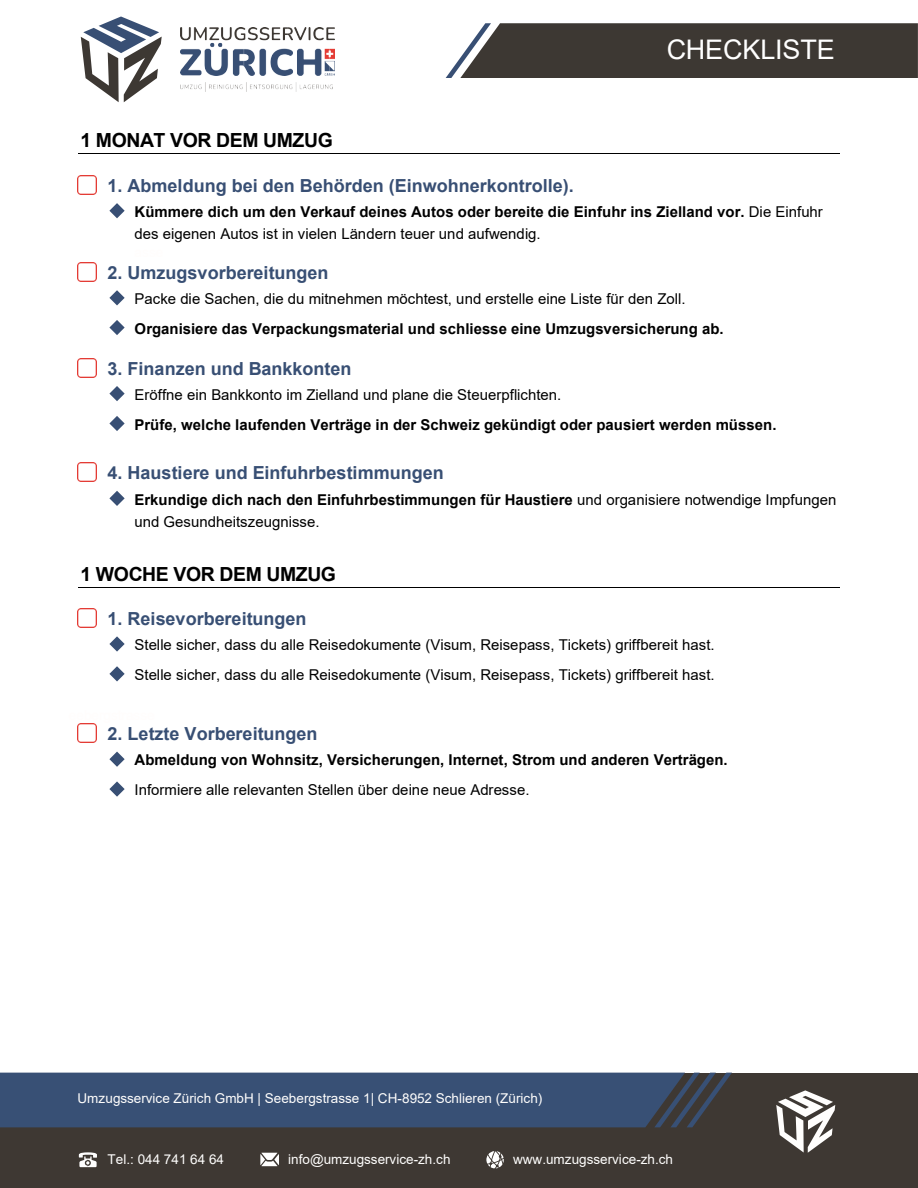
<style>
.page{position:relative;width:918px;height:1188px;background:#fff}
.page>*{position:absolute;margin:0;border:0;box-sizing:border-box;transform-origin:0 0}
.t1{font:27px "Arial";letter-spacing:-.005em;color:#fff}
.t2{font:700 19.5px "Arial";letter-spacing:-.02em;color:#000}
.t3{font:700 18px "Arial";color:#384f74}
.t4{font:15px/22.6px "Arial";color:#000}
.t5{font:700 15px/22.5px "Arial";color:#000}
.t6{font:13.5px "Arial";letter-spacing:.005em;color:#fffefd}
.s1{font-weight:400}
.s2{font-weight:700}
</style>
<div class="page">
<svg style="left:81px;top:16px;width:81px;height:86px"></svg>
<svg style="left:446px;top:23px;width:472px;height:55px;background:#494541"></svg>
<img style="left:180px;top:28px;width:154px;height:48px">
<img style="left:180px;top:82px;width:153px;height:9px">
<div style="left:0;top:1073px;width:918px;height:114px;background:#3e3833"></div>
<svg style="left:0;top:1073px;width:732px;height:54px;background:#384e6f"></svg>
<div style="left:78px;top:1091px;width:632px;height:24px;background:#385075"></div>
<svg style="left:79px;top:1152px;width:18px;height:15px"></svg>
<svg style="left:486px;top:1151px;width:18px;height:17px"></svg>
<svg style="left:776px;top:1090px;width:59px;height:63px"></svg>
<svg style="left:260px;top:1153px;width:19px;height:13px"></svg>
<hr style="left:79px;top:153px;width:761px;height:1px;background:#000">
<hr style="left:79px;top:587px;width:761px;height:1px;background:#000">
<svg style="left:109px;top:203px;width:16px;height:15px"></svg>
<svg style="left:109px;top:290px;width:16px;height:15px"></svg>
<svg style="left:109px;top:320px;width:16px;height:15px"></svg>
<svg style="left:109px;top:386px;width:16px;height:15px"></svg>
<svg style="left:109px;top:416px;width:16px;height:15px"></svg>
<svg style="left:109px;top:491px;width:16px;height:15px"></svg>
<svg style="left:109px;top:636px;width:16px;height:16px"></svg>
<svg style="left:109px;top:666px;width:16px;height:15px"></svg>
<svg style="left:109px;top:752px;width:16px;height:15px"></svg>
<svg style="left:109px;top:781px;width:16px;height:16px"></svg>
<img style="left:78px;top:175px;width:19px;height:19px">
<img style="left:78px;top:262px;width:19px;height:19px">
<img style="left:78px;top:358px;width:19px;height:19px">
<img style="left:78px;top:463px;width:19px;height:19px">
<img style="left:78px;top:608px;width:19px;height:20px">
<img style="left:78px;top:724px;width:19px;height:19px">
<h1 class="t1" style="left:667px;top:31px;width:170px">CHECKLISTE</h1>
<h2 class="t2" style="left:81px;top:127px;width:254px">1 MONAT VOR DEM UMZUG</h2>
<p class="t3" style="left:107px;top:173px;width:468px">1. Abmeldung bei den Behörden (Einwohnerkontrolle).</p>
<p class="t5" style="left:135px;top:201px;width:690px">Kümmere dich um den Verkauf deines Autos oder bereite die Einfuhr ins Zielland vor. <span class="s1">Die Einfuhr des eigenen Autos ist in vielen Ländern teuer und aufwendig.</span></p>
<p class="t3" style="left:107px;top:260px;width:223px">2. Umzugsvorbereitungen</p>
<p class="t4" style="left:135px;top:287px;width:552px">Packe die Sachen, die du mitnehmen möchtest, und erstelle eine Liste für den Zoll.</p>
<p class="t5" style="left:135px;top:317px;width:591px">Organisiere das Verpackungsmaterial und schliesse eine Umzugsversicherung ab.</p>
<p class="t3" style="left:107px;top:356px;width:246px">3. Finanzen und Bankkonten</p>
<p class="t4" style="left:135px;top:383px;width:428px">Eröffne ein Bankkonto im Zielland und plane die Steuerpflichten.</p>
<p class="t5" style="left:135px;top:413px;width:643px">Prüfe, welche laufenden Verträge in der Schweiz gekündigt oder pausiert werden müssen.</p>
<p class="t3" style="left:107px;top:460px;width:338px">4. Haustiere und Einfuhrbestimmungen</p>
<p class="t4" style="left:135px;top:488px;width:703px"><span class="s2">Erkundige dich nach den Einfuhrbestimmungen für Haustiere</span> und organisiere notwendige Impfungen und Gesundheitszeugnisse.</p>
<h2 class="t2" style="left:81px;top:560px;width:257px">1 WOCHE VOR DEM UMZUG</h2>
<p class="t3" style="left:107px;top:606px;width:201px">1. Reisevorbereitungen</p>
<p class="t4" style="left:135px;top:630px;width:582px;line-height:29.8px">Stelle sicher, dass du alle Reisedokumente (Visum, Reisepass, Tickets) griffbereit hast.<br>Stelle sicher, dass du alle Reisedokumente (Visum, Reisepass, Tickets) griffbereit hast.</p>
<p class="t3" style="left:107px;top:721px;width:212px">2. Letzte Vorbereitungen</p>
<p class="t5" style="left:135px;top:749px;width:595px">Abmeldung von Wohnsitz, Versicherungen, Internet, Strom und anderen Verträgen.</p>
<p class="t4" style="left:135px;top:779px;width:396px">Informiere alle relevanten Stellen über deine neue Adresse.</p>
<p class="t6" style="left:78px;top:1089px;width:466px">Umzugsservice Zürich GmbH | Seebergstrasse 1| CH-8952 Schlieren (Zürich)</p>
<p class="t6" style="left:108px;top:1150px;width:118px">Tel.: 044 741 64 64</p>
<p class="t6" style="left:288px;top:1150px;width:164px">info@umzugsservice-zh.ch</p>
<p class="t6" style="left:513px;top:1150px;width:161px">www.umzugsservice-zh.ch</p>
</div>
